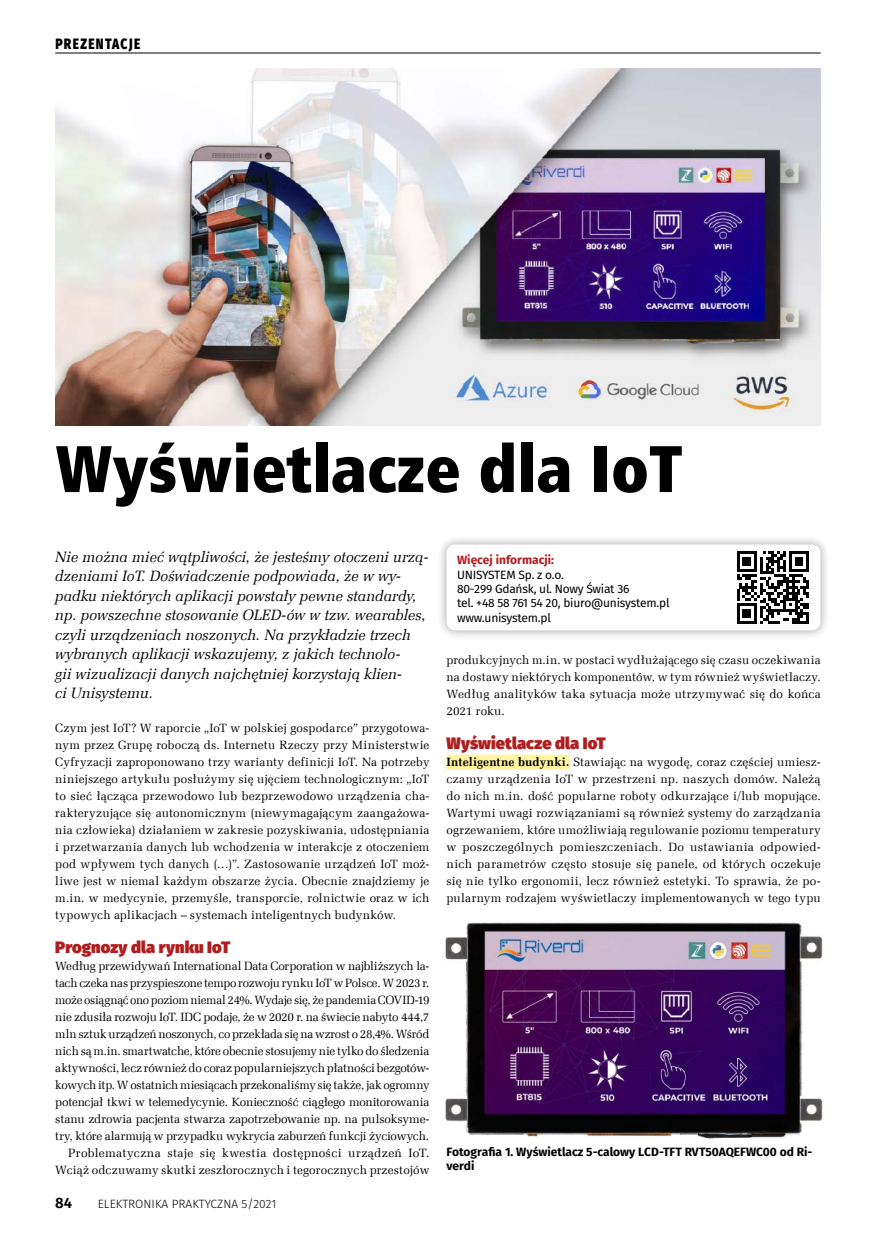
<style>
.page{position:relative;width:893px;height:1234px;background:#fff}
.page>*{position:absolute;margin:0;border:0;box-sizing:border-box;transform-origin:0 0}
.t1{font:66px "Humnst 777 X Blk Cn EU";color:#000}
.t2{font:900 16.5px "Fira Sans";letter-spacing:.005em;color:#af1e1f}
.t3{font:italic 15px/19.5px "Zapf Ellipt EU";color:#000}
.t4{font:800 15px "Fira Sans";letter-spacing:.11em;color:#000;scale:.8 1}
.t5{font:600 15px "Fira Sans";color:#000}
.t6{font:12px/17px "Zapf Ellipt EU";letter-spacing:-.01em;color:#000;text-align:justify}
.t7{font:12px/14.4px "Fira Sans";letter-spacing:-.02em;color:#000}
.t8{font:700 12px/14.4px "Fira Sans";color:#000}
.t9{font:300 12px "Fira Sans";color:#000}
.t10{font:700 12px "Fira Sans";color:#af1e1f}
.s1{font-weight:700}
</style>
<div class="page">
<div style="left:437px;top:534px;width:393px;height:106px;background:#000;opacity:.35"></div>
<div style="left:446px;top:544px;width:374px;height:86px;background:#fff;border-radius:9px"></div>
<svg style="left:737px;top:551px;width:72px;height:72px"></svg>
<hr style="left:55px;top:53px;width:766px;height:1px;background:#000">
<div style="left:446px;top:754px;width:123px;height:15px;background:#fff5a0"></div>
<img style="left:445px;top:922px;width:378px;height:217px">
<img style="left:55px;top:68px;width:766px;height:357px">
<p class="t4" style="left:55px;top:30px;width:108px">PREZENTACJE</p>
<h1 class="t1" style="left:55px;top:426px;width:629px">Wyświetlacze dla IoT</h1>
<p class="t3" style="left:55px;top:547px;width:375px">Nie można mieć wątpliwości, że jesteśmy otoczeni urzą&shy;dzeniami IoT. Doświadczenie podpowiada, że w wy&shy;padku niektórych aplikacji powstały pewne standardy, np. powszechne stosowanie OLED-ów w tzw. wearables, czyli urządzeniach noszonych. Na przykładzie trzech wybranych aplikacji wskazujemy, z jakich technolo-<br>gii wizualizacji danych najchętniej korzystają klien-<br>ci Unisystemu.</p>
<p class="t6" style="left:55px;top:719px;width:376px">Czym jest IoT? W raporcie „IoT w polskiej gospodarce” przygotowa&shy;nym przez Grupę roboczą ds. Internetu Rzeczy przy Ministerstwie Cyfryzacji zaproponowano trzy warianty definicji IoT. Na potrzeby niniejszego artykułu posłużymy się ujęciem technologicznym: „IoT to sieć łącząca przewodowo lub bezprzewodowo urządzenia cha&shy;rakteryzujące się autonomicznym (niewymagającym zaangażowa&shy;nia człowieka) działaniem w zakresie pozyskiwania, udostępniania i przetwarzania danych lub wchodzenia w interakcje z otoczeniem pod wpływem tych danych (…)”. Zastosowanie urządzeń IoT moż&shy;liwe jest w niemal każdym obszarze życia. Obecnie znajdziemy je m.in. w medycynie, przemyśle, transporcie, rolnictwie oraz w ich typowych aplikacjach – systemach inteligentnych budynków.</p>
<h2 class="t2" style="left:55px;top:931px;width:177px">Prognozy dla rynku IoT</h2>
<p class="t6" style="left:55px;top:957px;width:376px;text-align:right">Według przewidywań International Data Corporation w najbliższych la&shy;tach czeka nas przyspieszone tempo rozwoju rynku IoT w Polsce. W 2023 r. może osiągnąć ono poziom niemal 24%. Wydaje się, że pandemia COVID-19 nie zdusiła rozwoju IoT. IDC podaje, że w 2020 r. na świecie nabyto 444,7 mln sztuk urządzeń noszonych, co przekłada się na wzrost o 28,4%. Wśród nich są m.in. smartwatche, które obecnie stosujemy nie tylko do śledzenia aktywności, lecz również do coraz popularniejszych płatności bezgotów&shy;kowych itp. W ostatnich miesiącach przekonaliśmy się także, jak ogromny potencjał tkwi w telemedycynie. Konieczność ciągłego monitorowania stanu zdrowia pacjenta stwarza zapotrzebowanie np. na pulsoksyme&shy;try, które alarmują w przypadku wykrycia zaburzeń funkcji życiowych.<br>Problematyczna staje się kwestia dostępności urządzeń IoT.<br>Wciąż odczuwamy skutki zeszłorocznych i tegorocznych przestojów</p>
<p class="t5" style="left:55px;top:1190px;width:18px">84</p>
<p class="t9" style="left:98px;top:1195px;width:180px">ELEKTRONIKA PRAKTYCZNA 5/2021</p>
<p class="t10" style="left:457px;top:550px;width:99px">Więcej informacji:</p>
<p class="t7" style="left:457px;top:566px;width:214px">UNISYSTEM Sp. z o.o.<br>80-299 Gdańsk, ul. Nowy Świat 36<br>tel. +48 58 761 54 20, biuro@unisystem.pl www.unisystem.pl</p>
<p class="t6" style="left:446px;top:651px;width:376px">produkcyjnych m.in. w postaci wydłużającego się czasu oczekiwania na dostawy niektórych komponentów, w tym również wyświetlaczy.<br>Według analityków taka sytuacja może utrzymywać się do końca 2021 roku.</p>
<h2 class="t2" style="left:446px;top:727px;width:161px">Wyświetlacze dla IoT</h2>
<p class="t6" style="left:446px;top:753px;width:376px"><span class="s1">Inteligentne budynki.</span> Stawiając na wygodę, coraz częściej umiesz&shy;czamy urządzenia IoT w przestrzeni np. naszych domów. Należą do nich m.in. dość popularne roboty odkurzające i/lub mopujące.<br>Wartymi uwagi rozwiązaniami są również systemy do zarządzania ogrzewaniem, które umożliwiają regulowanie poziomu temperatury w poszczególnych pomieszczeniach. Do ustawiania odpowied&shy;nich parametrów często stosuje się panele, od których oczekuje się nie tylko ergonomii, lecz również estetyki. To sprawia, że po&shy;pularnym rodzajem wyświetlaczy implementowanych w tego typu</p>
<p class="t8" style="left:446px;top:1143px;width:367px">Fotografia 1. Wyświetlacz 5-calowy LCD-TFT RVT50AQEFWC00 od Ri&shy;verdi</p>
</div>
